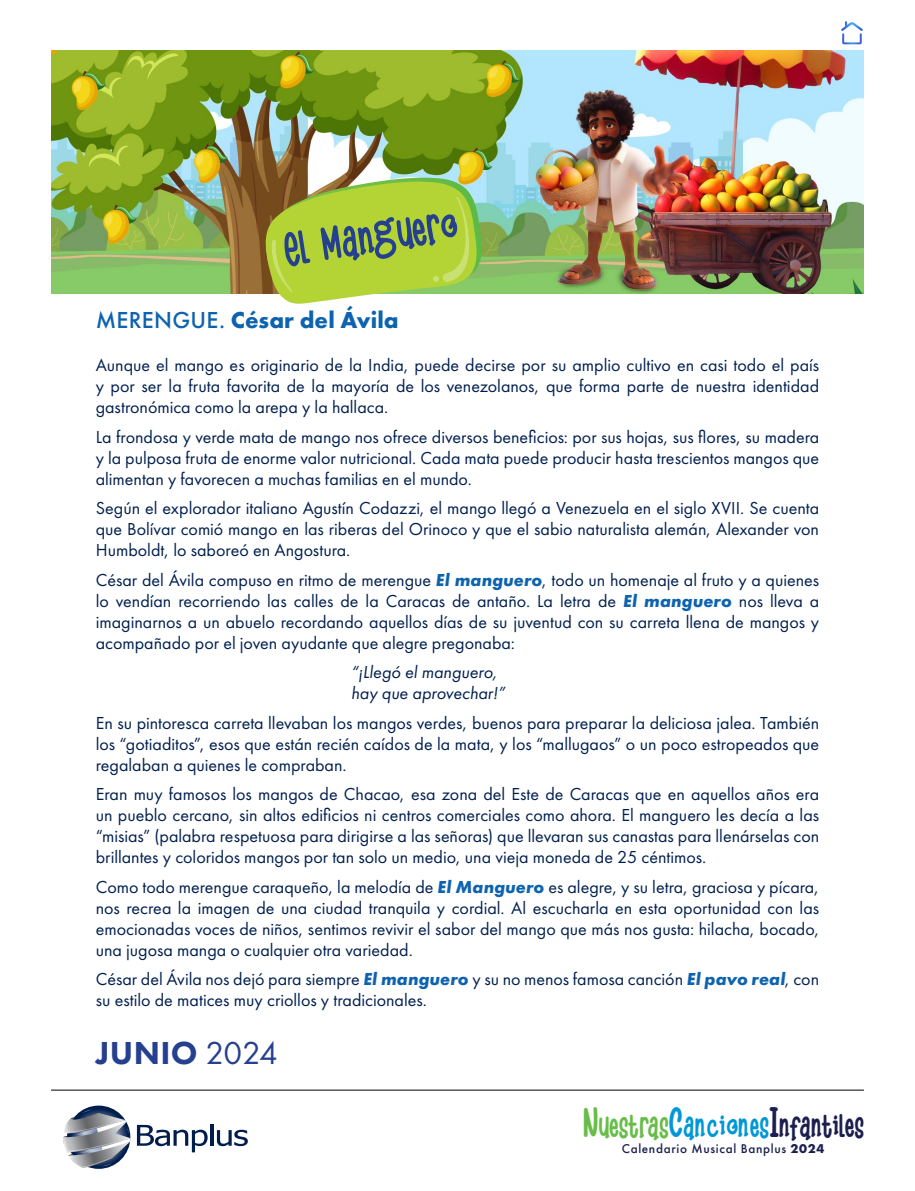
<style>
.page{position:relative;width:915px;height:1191px;background:#fff}
.page>*{position:absolute;margin:0;border:0;box-sizing:border-box;transform-origin:0 0}
.t1{font:48.15px "Kidz Demo";color:#25408f;scale:.92 1}
.t2{font:800 33px "Futura PT";letter-spacing:.01em;color:#25408f}
.t3{font:32.85px "Kidz Demo";color:#1c1f4e;scale:.92 1}
.t4{font:700 24px "Futura PT";letter-spacing:.005em;color:#0e63af}
.t5{font:18px/21px "Futura PT";color:#001f4f;text-align:justify}
.t6{font:italic 18px/21px "Futura PT";color:#001f4f}
.t7{font:500 13.2px "Futura PT";letter-spacing:.05em;color:#1c1f4e}
.s1{font-weight:500}
.s2{font-weight:700;font-style:italic;color:#0e63af}
.s3{font-weight:400}
.s4{font-size:43.5px;color:#68bd49}
.s5{color:#68bd49}
.s6{font-size:43.5px;color:#0097d6}
.s7{color:#0097d6}
.s8{font-size:43.5px}
.s9{font-weight:700}
</style>
<div class="page">
<hr style="left:51px;top:1089px;width:812px;height:1px;background:#000">
<svg style="left:67px;top:1105px;width:63px;height:63px"></svg>
<svg style="left:63px;top:1109px;width:68px;height:58px"></svg>
<svg style="left:137px;top:1124px;width:70px;height:28px"></svg>
<hr style="left:210px;top:1124px;width:3px;height:21px;background:#001d4c">
<svg style="left:217px;top:1129px;width:31px;height:17px"></svg>
<svg style="left:841px;top:21px;width:21px;height:23px"></svg>
<img style="left:51px;top:51px;width:812px;height:242px">
<svg style="left:265px;top:178px;width:216px;height:126px;background:#b1ca47"></svg>
<h1 class="t1" style="left:281px;top:231px;width:192px;rotate:-9deg">El Manguero</h1>
<h3 class="t4" style="left:96px;top:305px;width:304px"><span class="s1">MERENGUE.</span> César del Ávila</h3>
<p class="t5" style="left:96px;top:354px;width:724px">Aunque el mango es originario de la India, puede decirse por su amplio cultivo en casi todo el país y por ser la fruta favorita de la mayoría de los venezolanos, que forma parte de nuestra identidad gastronómica como la arepa y la hallaca.</p>
<p class="t5" style="left:96px;top:426px;width:724px">La frondosa y verde mata de mango nos ofrece diversos beneficios: por sus hojas, sus flores, su madera y la pulposa fruta de enorme valor nutricional. Cada mata puede producir hasta trescientos mangos que alimentan y favorecen a muchas familias en el mundo.</p>
<p class="t5" style="left:96px;top:497px;width:724px">Según el explorador italiano Agustín Codazzi, el mango llegó a Venezuela en el siglo XVII. Se cuenta que Bolívar comió mango en las riberas del Orinoco y que el sabio naturalista alemán, Alexander von Humboldt, lo saboreó en Angostura.</p>
<p class="t5" style="left:96px;top:569px;width:724px">César del Ávila compuso en ritmo de merengue <span class="s2">El manguero</span>, todo un homenaje al fruto y a quienes lo vendían recorriendo las calles de la Caracas de antaño. La letra de <span class="s2">El manguero</span> nos lleva a imaginarnos a un abuelo recordando aquellos días de su juventud con su carreta llena de mangos y acompañado por el joven ayudante que alegre pregonaba:</p>
<p class="t6" style="left:351px;top:661px;width:155px">“¡Llegó el manguero, hay que aprovechar!”</p>
<p class="t5" style="left:96px;top:712px;width:724px">En su pintoresca carreta llevaban los mangos verdes, buenos para preparar la deliciosa jalea. También los “gotiaditos”, esos que están recién caídos de la mata, y los “mallugaos” o un poco estropeados que regalaban a quienes le compraban.</p>
<p class="t5" style="left:96px;top:783px;width:724px">Eran muy famosos los mangos de Chacao, esa zona del Este de Caracas que en aquellos años era un pueblo cercano, sin altos edificios ni centros comerciales como ahora. El manguero les decía a las “misias” (palabra respetuosa para dirigirse a las señoras) que llevaran sus canastas para llenárselas con brillantes y coloridos mangos por tan solo un medio, una vieja moneda de 25 céntimos.</p>
<p class="t5" style="left:96px;top:876px;width:724px">Como todo merengue caraqueño, la melodía de <span class="s2">El Manguero</span> es alegre, y su letra, graciosa y pícara, nos recrea la imagen de una ciudad tranquila y cordial. Al escucharla en esta oportunidad con las emocionadas voces de niños, sentimos revivir el sabor del mango que más nos gusta: hilacha, bocado, una jugosa manga o cualquier otra variedad.</p>
<p class="t5" style="left:96px;top:968px;width:724px">César del Ávila nos dejó para siempre <span class="s2">El manguero</span> y su no menos famosa canción <span class="s2">El pavo real</span>, con su estilo de matices muy criollos y tradicionales.</p>
<h2 class="t2" style="left:96px;top:1032px;width:183px">JUNIO <span class="s3">2024</span></h2>
<h3 class="t3" style="left:582px;top:1112px;width:307px"><span class="s4">N</span><span class="s5">uestras</span><span class="s6">C</span><span class="s7">anciones</span><span class="s8">I</span>nfantiles</h3>
<p class="t7" style="left:621px;top:1140px;width:204px">Calendario Musical Banplus <span class="s9">2024</span></p>
</div>
